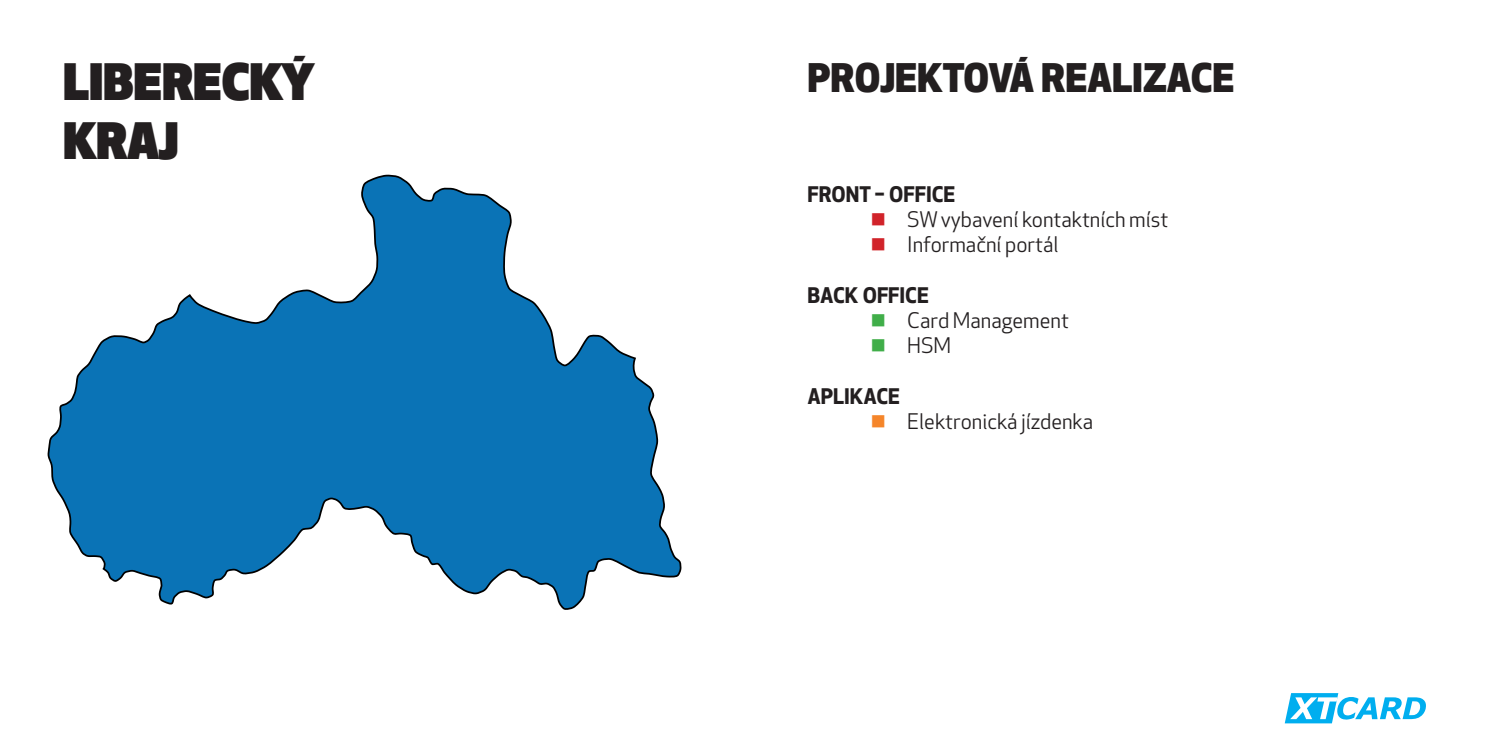
<style>
.page{position:relative;width:1489px;height:745px;background:#fff}
.page>*{position:absolute;margin:0;border:0;box-sizing:border-box;transform-origin:0 0}
.t1{font:900 49px "Apex New";color:#231f20}
.t2{font:800 38.5px "Apex New";color:#231f20}
.t3{font:21px "Apex New";color:#231f20}
.t4{font:700 21px "Apex New";color:#231f20}
.s1{color:#d1232a}
.s2{color:#40ae49}
.s3{color:#f5852a}
</style>
<div class="page">
<svg style="left:47px;top:174px;width:635px;height:436px"></svg>
<svg style="left:1284px;top:693px;width:141px;height:30px"></svg>
<p class="t1" style="left:63px;top:49px;width:253px">LIBERECKÝ</p>
<p class="t1" style="left:63px;top:108px;width:117px">KRAJ</p>
<p class="t2" style="left:807px;top:51px;width:428px">PROJEKTOVÁ REALIZACE</p>
<p class="t4" style="left:807px;top:179px;width:149px">FRONT – OFFICE</p>
<p class="t3" style="left:870px;top:206px;width:299px"><span class="s1">■</span> SW vybavení kontaktních míst</p>
<p class="t3" style="left:870px;top:231px;width:189px"><span class="s1">■</span> Informační portál</p>
<p class="t4" style="left:807px;top:280px;width:123px">BACK OFFICE</p>
<p class="t3" style="left:870px;top:307px;width:200px"><span class="s2">■</span> Card Management</p>
<p class="t3" style="left:870px;top:332px;width:82px"><span class="s2">■</span> HSM</p>
<p class="t4" style="left:807px;top:380px;width:94px">APLIKACE</p>
<p class="t3" style="left:870px;top:408px;width:224px"><span class="s3">■</span> Elektronická jízdenka</p>
</div>
